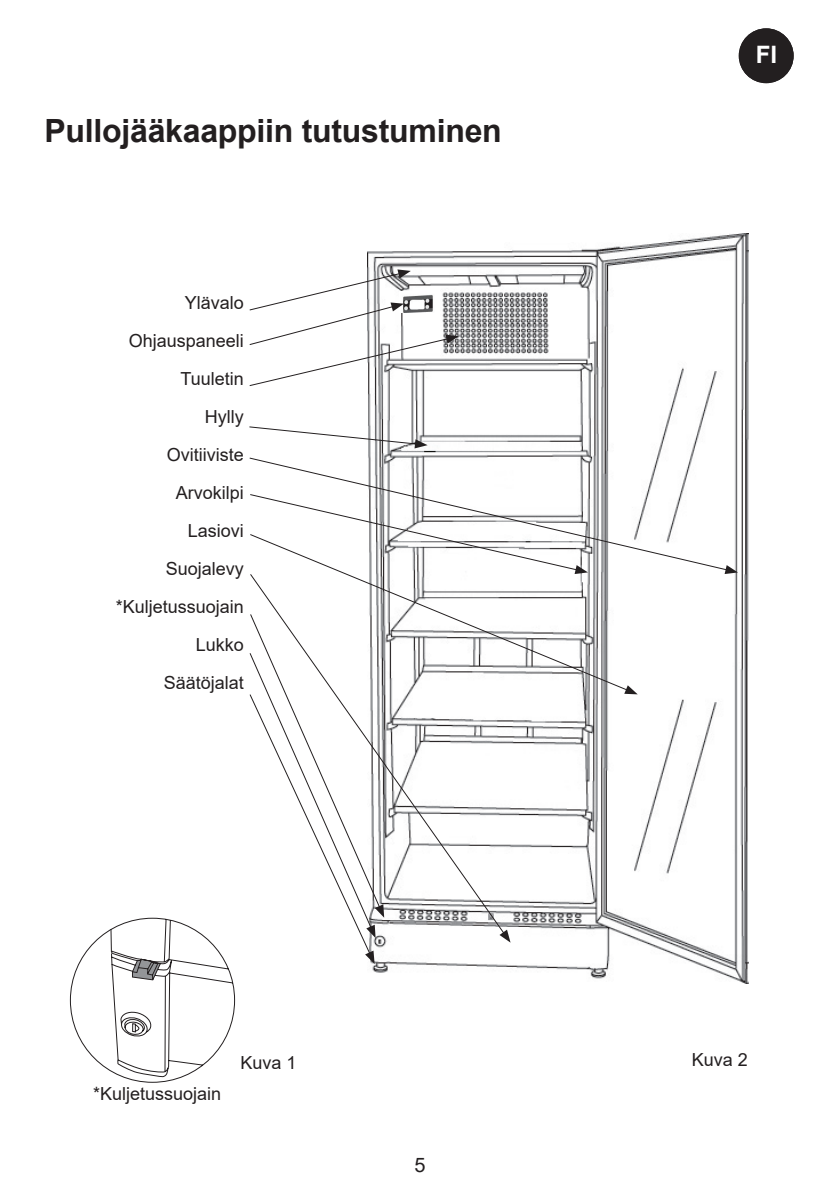
<style>
.page{position:relative;width:840px;height:1191px;background:#fff}
.page>*{position:absolute;margin:0;border:0;box-sizing:border-box;transform-origin:0 0}
.Over_FIN{font:700 32px "Arial";letter-spacing:-.01em;color:#231f20}
.t1{font:700 24px "Arial";color:#fff}
.t2{font:20px "Arial";color:#231f20}
.t3{font:18px "Arial";color:#231f20}
</style>
<div class="page">
<div style="left:738px;top:28px;width:55px;height:55px;background:#231f20;border-radius:50%"></div>
<img style="left:367px;top:234px;width:380px;height:749px">
<svg style="left:249px;top:426px;width:178px;height:22px"></svg>
<svg style="left:249px;top:457px;width:480px;height:114px"></svg>
<svg style="left:724px;top:565px;width:13px;height:9px"></svg>
<svg style="left:384px;top:692px;width:122px;height:244px"></svg>
<svg style="left:499px;top:929px;width:11px;height:13px"></svg>
<svg style="left:249px;top:533px;width:381px;height:159px"></svg>
<svg style="left:624px;top:685px;width:13px;height:9px"></svg>
<svg style="left:70px;top:917px;width:165px;height:165px"></svg>
<svg style="left:249px;top:613px;width:135px;height:351px"></svg>
<svg style="left:249px;top:269px;width:209px;height:118px"></svg>
<p class="Over_FIN" style="left:44px;top:109px;width:458px">Pullojääkaappiin tutustuminen</p>
<p class="t3" style="left:185px;top:290px;width:61px">Ylävalo</p>
<p class="t3" style="left:129px;top:328px;width:117px">Ohjauspaneeli</p>
<p class="t3" style="left:180px;top:366px;width:65px">Tuuletin</p>
<p class="t3" style="left:205px;top:404px;width:40px">Hylly</p>
<p class="t3" style="left:167px;top:442px;width:79px">Ovitiiviste</p>
<p class="t3" style="left:176px;top:480px;width:70px">Arvokilpi</p>
<p class="t3" style="left:188px;top:518px;width:58px">Lasiovi</p>
<p class="t3" style="left:166px;top:556px;width:80px">Suojalevy</p>
<p class="t3" style="left:116px;top:594px;width:130px">*Kuljetussuojain</p>
<p class="t3" style="left:196px;top:632px;width:50px">Lukko</p>
<p class="t3" style="left:164px;top:670px;width:82px">Säätöjalat</p>
<h2 class="t1" style="left:749px;top:38px;width:35px">DEFI</h2>
<p class="t3" style="left:93px;top:1081px;width:130px">*Kuljetussuojain</p>
<p class="t3" style="left:240px;top:1050px;width:58px">Kuva 1</p>
<p class="t3" style="left:691px;top:1047px;width:58px">Kuva 2</p>
<p class="t2" style="left:414px;top:1150px;width:13px">5</p>
</div>
